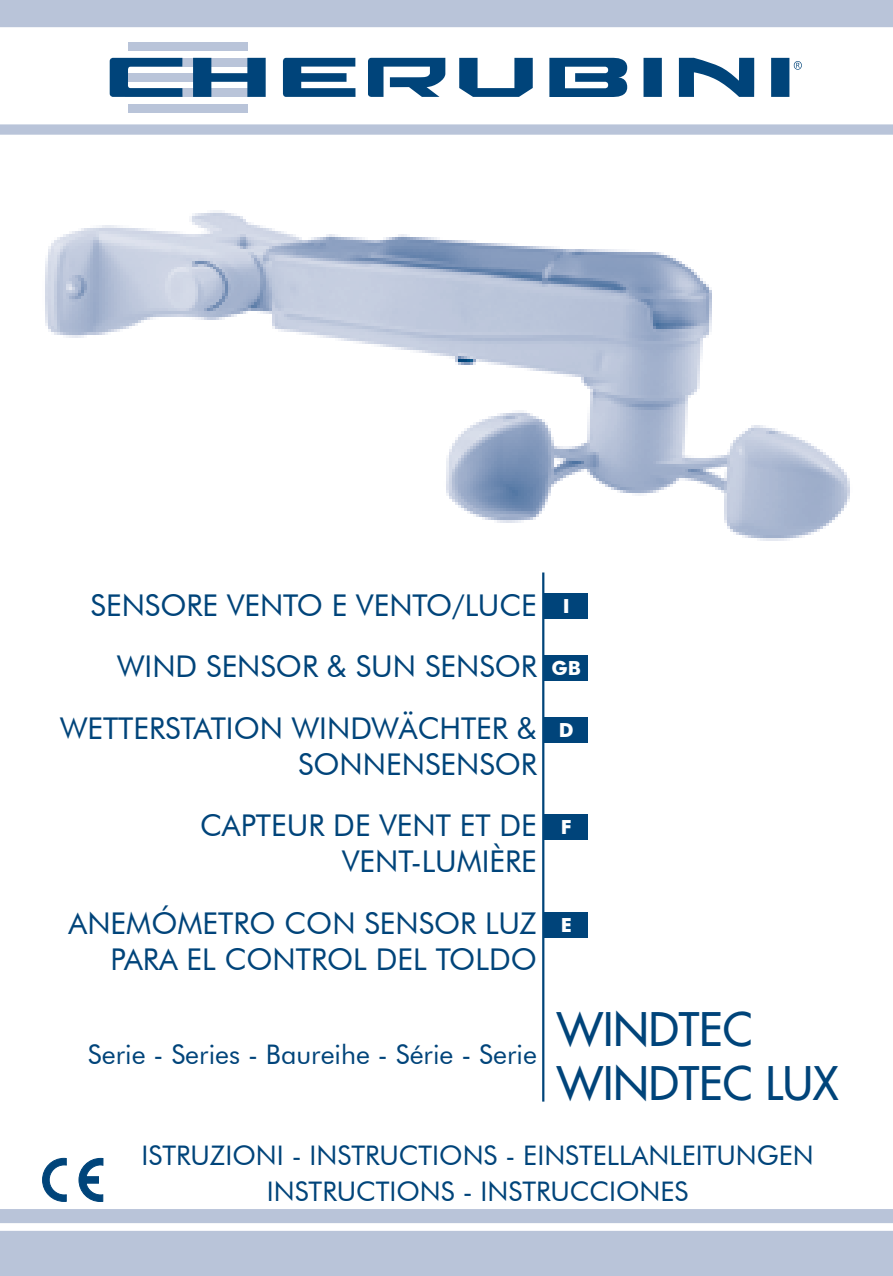
<style>
.page{position:relative;width:893px;height:1276px;background:#fff}
.page>*{position:absolute;margin:0;border:0;box-sizing:border-box;transform-origin:0 0}
.t1{font:45px "Futura";color:#00447a}
.t2{font:30px/61.5px "Futura BT";color:#00447a}
.t3{font:27px/36px "Futura BT";color:#00447a;text-align:center}
.t4{font:700 19.5px "Futura BT";color:#fff}
</style>
<div class="page">
<img style="left:45px;top:210px;width:805px;height:331px">
<div style="left:0;top:0;width:893px;height:27px;background:#b9c4d9"></div>
<svg style="left:0;top:124px;width:893px;height:11px;background:#bdc7db"></svg>
<div style="left:0;top:1230px;width:893px;height:46px;background:#b9c4d9"></div>
<div style="left:0;top:1209px;width:893px;height:14px;background:#b9c4d9"></div>
<svg style="left:79px;top:1158px;width:24px;height:43px"></svg>
<svg style="left:42px;top:1158px;width:24px;height:43px"></svg>
<hr style="left:542px;top:572px;width:2px;height:529px;background:#00447a">
<div style="left:544px;top:593px;width:44px;height:26px;background:#00447a"></div>
<div style="left:544px;top:655px;width:44px;height:26px;background:#00447a"></div>
<div style="left:544px;top:717px;width:44px;height:26px;background:#00447a"></div>
<div style="left:544px;top:814px;width:44px;height:26px;background:#00447a"></div>
<div style="left:544px;top:912px;width:44px;height:25px;background:#00447a"></div>
<div style="left:125px;top:73px;width:85px;height:9px;background:#b9c4d9"></div>
<div style="left:125px;top:88px;width:125px;height:9px;background:#b9c4d9"></div>
<div style="left:125px;top:58px;width:125px;height:9px;background:#b9c4d9"></div>
<div style="left:128px;top:43px;width:120px;height:8px;background:#b9c4d9"></div>
<div style="left:128px;top:104px;width:120px;height:8px;background:#b9c4d9"></div>
<svg style="left:283px;top:58px;width:72px;height:39px"></svg>
<svg style="left:459px;top:58px;width:74px;height:39px"></svg>
<div style="left:771px;top:58px;width:18px;height:39px;background:#00447a"></div>
<svg style="left:110px;top:58px;width:72px;height:39px"></svg>
<svg style="left:193px;top:58px;width:73px;height:39px"></svg>
<div style="left:643px;top:58px;width:19px;height:39px;background:#00447a"></div>
<svg style="left:368px;top:58px;width:77px;height:39px"></svg>
<svg style="left:679px;top:58px;width:75px;height:39px"></svg>
<svg style="left:549px;top:58px;width:78px;height:39px"></svg>
<svg style="left:794px;top:61px;width:8px;height:9px"></svg>
<p class="t2" style="left:91px;top:574px;width:19px">SENSORE</p>
<p class="t2" style="left:227px;top:574px;width:37px">VENTO</p>
<p class="t2" style="left:332px;top:574px;width:62px">E VENTO</p>
<p class="t2" style="left:452px;top:574px;width:31px">/LUCE</p>
<p class="t2" style="left:117px;top:636px;width:421px">WIND SENSOR &amp; SUN SENSOR</p>
<p class="t2" style="left:60px;top:697px;width:280px">WETTERSTATION WINDW</p>
<p class="t2" style="left:399px;top:697px;width:79px">ÄCHTER</p>
<p class="t2" style="left:517px;top:697px;width:22px">&amp;</p>
<p class="t2" style="left:200px;top:733px;width:338px;text-indent:98px">SONNENSENSOR<br>CAPTEUR DE VENT ET DE</p>
<p class="t2" style="left:69px;top:831px;width:470px;text-align:right">VENT-LUMIÈRE<br>ANEMÓMETRO CON SENSOR LUZ</p>
<p class="t2" style="left:111px;top:928px;width:428px">PARA EL CONTROL DEL TOLDO</p>
<p class="t4" style="left:563px;top:594px;width:8px">I</p>
<p class="t4" style="left:551px;top:656px;width:31px">GB</p>
<p class="t4" style="left:559px;top:718px;width:16px">D</p>
<p class="t4" style="left:561px;top:815px;width:12px">F</p>
<p class="t4" style="left:561px;top:913px;width:13px">E</p>
<p class="t3" style="left:88px;top:1036px;width:666px">SERIE - SERIES - BAUREIHE - SÉRIE - SERIE <sup>WINDTEC</sup></p>
<h1 class="t1" style="left:557px;top:1054px;width:283px">WINDTEC LUX</h1>
<p class="t3" style="left:142px;top:1137px;width:674px">ISTRUZIONI - INSTRUCTIONS - EINSTELLANLEITUNGEN<br>INSTRUCTIONS - INSTRUCCIONES</p>
</div>
